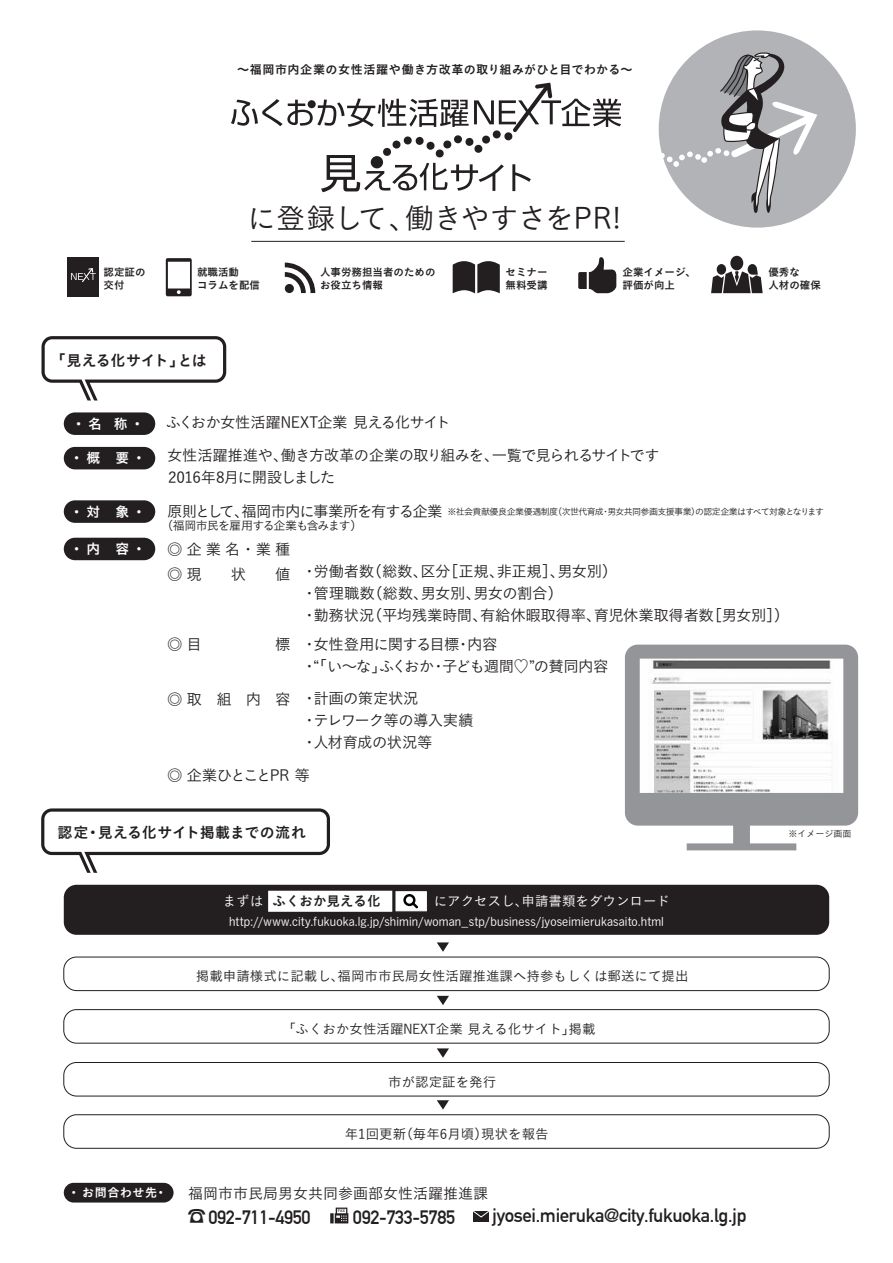
<style>
.page{position:relative;width:893px;height:1263px;background:#fff}
.page>*{position:absolute;margin:0;border:0;box-sizing:border-box;transform-origin:0 0}
.t1{font:29.1px "Koburina Go Std W3";letter-spacing:-.035em;color:#231f20}
.t2{font:700 18.9px "DIN Alternate";letter-spacing:-.02em;color:#231f20}
.t3{font:15.45px/22.2px "Koburina Go Std W3";letter-spacing:-.04em;color:#231f20}
.t4{font:15.45px "Koburina Go Std W3";letter-spacing:-.085em;color:#231f20}
.t5{font:15.45px "Koburina Go Std W3";letter-spacing:-.11em;color:#231f20}
.t6{font:15.45px "Koburina Go Std W3";letter-spacing:-.105em;color:#231f20}
.t7{font:15px "Koburina Go Std W6";letter-spacing:-.005em;color:#231f20}
.t8{font:15px "Koburina Go Std W3";color:#231f20}
.t9{font:13.8px "Koburina Go Std W6";color:#fff}
.t10{font:13.5px "Koburina Go Std W3";color:#231f20}
.t11{font:13.5px "Koburina Go Std W3";color:#fff}
.t12{font:13.5px "Koburina Go Std W6";color:#231f20}
.t13{font:12.15px "Koburina Go Std W6";letter-spacing:.035em;color:#231f20}
.t14{font:12.15px "Koburina Go Std W6";letter-spacing:.045em;color:#fff}
.t15{font:12px "Koburina Go Std W3";letter-spacing:.01em;color:#fff}
.t16{font:12px "Koburina Go Std W3";letter-spacing:-.08em;color:#231f20}
.t17{font:10.5px/13.5px "Koburina Go Std W6";color:#231f20}
.t18{font:9px "Koburina Go Std W3";letter-spacing:-.06em;color:#231f20}
.t19{font:700 3.9px "DIN Alternate";color:#231f20}
.s1{font-family:"Yu Go";font-weight:500}
.s2{font-family:"Koburina Go Std W3";color:#fff}
.s3{font-family:"Koburina Go Std W6";font-weight:400;font-size:18.6px}
</style>
<div class="page">
<div style="left:659px;top:30px;width:197px;height:198px;background:#b2b3b7;border-radius:50%"></div>
<svg style="left:658px;top:52px;width:159px;height:164px"></svg>
<div style="left:63px;top:957px;width:767px;height:34px;border:1px solid #231f20;border-radius:13px"></div>
<svg style="left:42px;top:336px;width:184px;height:64px"></svg>
<svg style="left:41px;top:808px;width:289px;height:65px"></svg>
<div style="left:63px;top:1009px;width:767px;height:34px;border:1px solid #231f20;border-radius:13px"></div>
<div style="left:63px;top:1062px;width:767px;height:34px;border:1px solid #231f20;border-radius:13px"></div>
<div style="left:63px;top:1114px;width:767px;height:35px;border:1px solid #231f20;border-radius:13px"></div>
<svg style="left:330px;top:1207px;width:18px;height:16px"></svg>
<div style="left:473px;top:1211px;width:16px;height:11px;background:#231f20"></div>
<svg style="left:473px;top:1211px;width:16px;height:7px"></svg>
<div style="left:64px;top:447px;width:91px;height:22px;background:#231f20;border-radius:11px"></div>
<svg style="left:437px;top:1100px;width:12px;height:9px"></svg>
<svg style="left:437px;top:1048px;width:12px;height:10px"></svg>
<svg style="left:437px;top:996px;width:12px;height:9px"></svg>
<svg style="left:437px;top:942px;width:12px;height:10px"></svg>
<svg style="left:578px;top:257px;width:38px;height:36px"></svg>
<svg style="left:453px;top:261px;width:47px;height:32px;background:#423e3f"></svg>
<svg style="left:711px;top:256px;width:52px;height:37px"></svg>
<div style="left:64px;top:412px;width:91px;height:23px;background:#231f20;border-radius:11px"></div>
<div style="left:64px;top:500px;width:91px;height:23px;background:#231f20;border-radius:11px"></div>
<div style="left:64px;top:538px;width:91px;height:22px;background:#231f20;border-radius:11px"></div>
<div style="left:64px;top:1183px;width:110px;height:19px;background:#231f20;border-radius:10px"></div>
<svg style="left:625px;top:645px;width:233px;height:205px"></svg>
<svg style="left:166px;top:258px;width:26px;height:38px"></svg>
<hr style="left:251px;top:241px;width:374px;height:1px;background:#231f20">
<svg style="left:285px;top:263px;width:30px;height:30px"></svg>
<svg style="left:231px;top:83px;width:390px;height:109px"></svg>
<div style="left:68px;top:257px;width:31px;height:39px;background:#231f20"></div>
<svg style="left:71px;top:268px;width:25px;height:14px"></svg>
<div style="left:64px;top:885px;width:765px;height:50px;background:#231f20;border-radius:13px"></div>
<div style="left:268px;top:891px;width:124px;height:21px;background:#fff;border:2px solid #fff"></div>
<div style="left:395px;top:891px;width:32px;height:20px;background:#fff;border:1px solid #fff"></div>
<div style="left:403px;top:894px;width:12px;height:12px;border:2px solid #030303;border-radius:50%"></div>
<svg style="left:409px;top:900px;width:11px;height:11px"></svg>
<p class="t13" style="left:224px;top:60px;width:410px">　～福岡市内企業の女性活躍や働き方改革の取り組みがひと目でわかる～</p>
<h1 class="t1" style="left:247px;top:196px;width:375px">に登録して、働きやすさをPR!</h1>
<p class="t17" style="left:104px;top:265px;width:43px">認定証の交付</p>
<p class="t17" style="left:768px;top:265px;width:54px">優秀な<br>人材の確保</p>
<p class="t17" style="left:320px;top:265px;width:117px">人事労務担当者のためのお役立ち情報</p>
<p class="t17" style="left:506px;top:265px;width:43px">セミナー無料受講</p>
<p class="t17" style="left:622px;top:265px;width:75px">企業イメージ、評価が向上</p>
<p class="t17" style="left:197px;top:265px;width:64px">就職活動<br>コラムを配信</p>
<p class="t7" style="left:50px;top:348px;width:158px">「見える化サイト」とは</p>
<p class="t9" style="left:72px;top:413px;width:74px">・ 名 称 ・</p>
<p class="t3" style="left:166px;top:411px;width:286px">ふくおか女性活躍NEXT企業 見える化サイト</p>
<p class="t9" style="left:70px;top:448px;width:78px">・ 概　要 ・</p>
<p class="t3" style="left:167px;top:444px;width:494px">女性活躍推進や、働き方改革の企業の取り組みを、一覧で見られるサイトです</p>
<p class="t5" style="left:168px;top:465px;width:169px"><span class="s1">2016</span>年<span class="s1">8</span>月に開設しました</p>
<p class="t9" style="left:70px;top:501px;width:78px">・ 対　象 ・</p>
<p class="t9" style="left:70px;top:538px;width:78px">・ 内　容 ・</p>
<p class="t4" style="left:167px;top:499px;width:277px">原則として、福岡市内に事業所を有する企業</p>
<p class="t16" style="left:161px;top:517px;width:203px">（福岡市民を雇用する企業も含みます）</p>
<p class="t18" style="left:448px;top:505px;width:378px">※社会貢献優良企業優遇制度（次世代育成・男女共同参画支援事業）の認定企業はすべて対象となります</p>
<p class="t3" style="left:167px;top:537px;width:125px;line-height:24.8px">◎企業名・業種◎ 現</p>
<p class="t3" style="left:231px;top:563px;width:17px">状</p>
<p class="t3" style="left:275px;top:563px;width:17px">値</p>
<p class="t3" style="left:167px;top:633px;width:61px">◎目 　</p>
<p class="t3" style="left:251px;top:633px;width:42px">　 標</p>
<p class="t3" style="left:167px;top:688px;width:125px">◎取組内容</p>
<p class="t3" style="left:302px;top:559px;width:489px">・労働者数（総数、区分［正規、非正規］、男女別）<br>・管理職数（総数、男女別、男女の割合）<br>・勤務状況（平均残業時間、有給休暇取得率、育児休業取得者数［男女別］）</p>
<p class="t3" style="left:302px;top:633px;width:308px">・女性登用に関する目標・内容<br>・“「い～な」ふくおか・子ども週間♡”の賛同内容</p>
<p class="t3" style="left:302px;top:686px;width:173px">・計画の策定状況<br>・テレワーク等の導入実績・人材育成の状況等</p>
<p class="t6" style="left:167px;top:763px;width:144px">◎ 企業ひとことPR 等</p>
<p class="t7" style="left:58px;top:821px;width:250px">認定・見える化サイト掲載までの流れ</p>
<p class="t12" style="left:223px;top:890px;width:159px"><span class="s2">まずは</span> ふくおか見える化</p>
<p class="t11" style="left:434px;top:891px;width:238px">にアクセスし、申請書類をダウンロード</p>
<p class="t15" style="left:229px;top:912px;width:436px">http://www.city.fukuoka.lg.jp/shimin/woman_stp/business/jyoseimierukasaito.html</p>
<p class="t10" style="left:196px;top:966px;width:494px">掲載申請様式に記載し、福岡市市民局女性活躍推進課へ持参もしくは郵送にて提出</p>
<p class="t10" style="left:282px;top:1018px;width:315px">「ふくおか女性活躍NEXT企業 見える化サイト」掲載</p>
<p class="t14" style="left:68px;top:1183px;width:101px">・ お問合わせ先・</p>
<p class="t10" style="left:388px;top:1071px;width:109px">市が認定証を発行</p>
<p class="t10" style="left:345px;top:1124px;width:205px">年<span class="s1">1</span>回更新（毎年<span class="s1">6</span>月頃）現状を報告</p>
<p class="t8" style="left:188px;top:1181px;width:301px">福岡市市民局男女共同参画部女性活躍推進課</p>
<p class="t2" style="left:353px;top:1203px;width:104px">092-733-5785</p>
<p class="t19" style="left:338px;top:1208px;width:9px">FAX</p>
<p class="t2" style="left:492px;top:1201px;width:256px">jyosei.mieruka@city.fukuoka.lg.jp</p>
<p class="t2" style="left:188px;top:1203px;width:124px"><span class="s3">☎</span>092-711-4950</p>
<p class="t18" style="left:788px;top:827px;width:64px">※イメージ画面</p>
</div>
